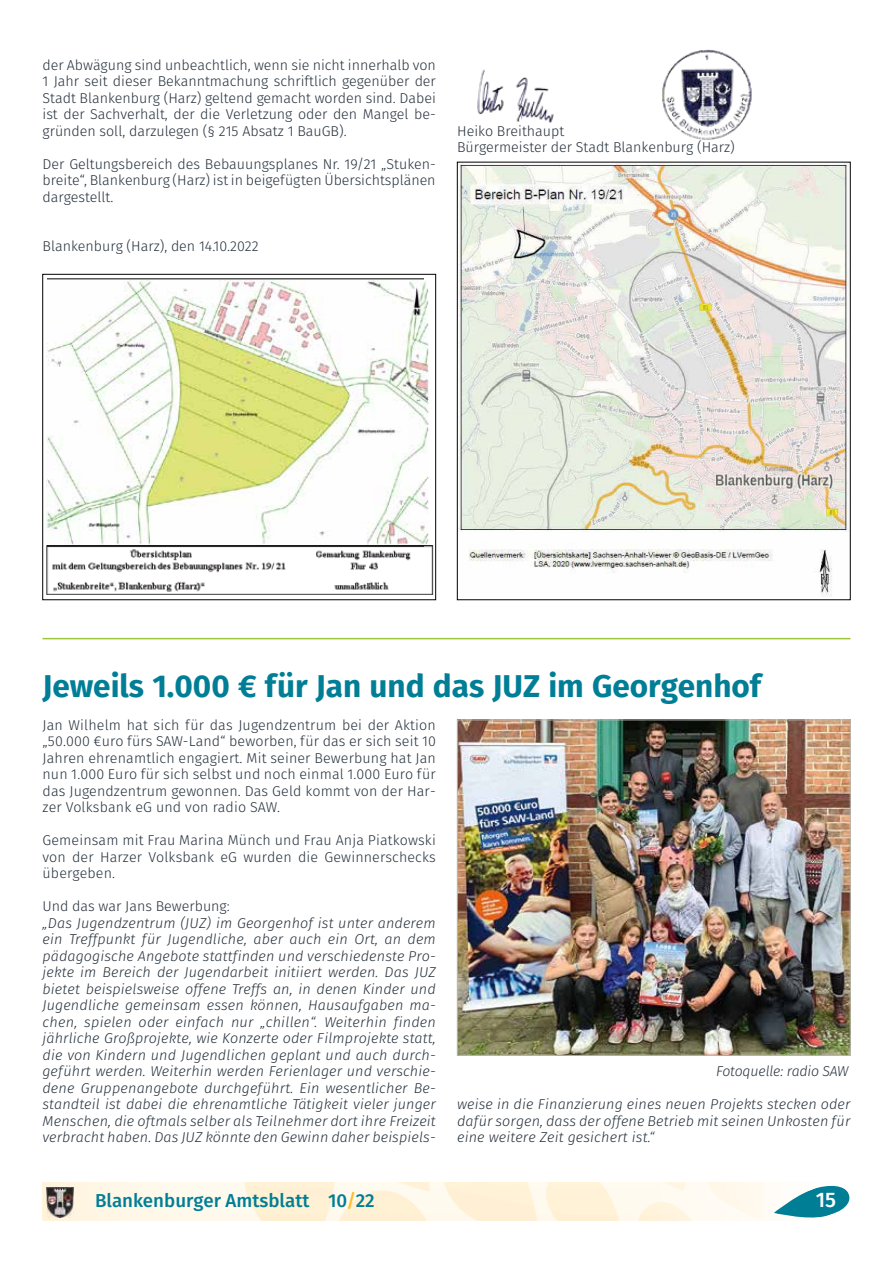
<style>
.page{position:relative;width:893px;height:1263px;background:#fff}
.page>*{position:absolute;margin:0;border:0;box-sizing:border-box;transform-origin:0 0}
.t1{font:700 31.5px "Fira Sans";color:#007e96}
.t2{font:500 21px "Fira Sans";color:#fff}
.t3{font:500 18.75px "Fira Sans";color:#007e96}
.t4{font:300 14.25px/16.5px "Fira Sans";color:#25303b;text-align:justify}
.t5{font:italic 300 14.25px/16.5px "Fira Sans";letter-spacing:.01em;color:#25303b;text-align:justify}
.t6{font:italic 300 14.25px "Fira Sans";letter-spacing:-.01em;color:#25303b}
.s1{color:#fcbf2c}
</style>
<div class="page">
<img style="left:43px;top:1182px;width:721px;height:38px">
<svg style="left:774px;top:1185px;width:76px;height:33px"></svg>
<img style="left:47px;top:1187px;width:27px;height:30px">
<img style="left:46px;top:545px;width:387px;height:50px">
<svg style="left:47px;top:279px;width:376px;height:267px"></svg>
<div style="left:43px;top:274px;width:393px;height:326px;border:1px solid #000"></div>
<img style="left:459px;top:164px;width:389px;height:433px">
<img style="left:477px;top:69px;width:77px;height:54px">
<img style="left:662px;top:49px;width:90px;height:91px">
<hr style="left:43px;top:638px;width:807px;height:1px;background:#9fc63b">
<img style="left:459px;top:722px;width:389px;height:331px">
<div style="left:457px;top:720px;width:393px;height:335px;border:1px solid #b8b9b0"></div>
<p class="t4" style="left:43px;top:57px;width:395px">der Abwägung sind unbeachtlich, wenn sie nicht innerhalb von 1 Jahr seit dieser Bekanntmachung schriftlich gegenüber der Stadt Blankenburg (Harz) geltend gemacht worden sind. Dabei ist der Sachverhalt, der die Verletzung oder den Mangel be&shy;gründen soll, darzulegen (§ 215 Absatz 1 BauGB).</p>
<p class="t4" style="left:43px;top:156px;width:395px">Der Geltungsbereich des Bebauungsplanes Nr. 19/21 „Stuken&shy;breite“, Blankenburg (Harz) ist in beigefügten Übersichtsplänen dargestellt.</p>
<p class="t4" style="left:43px;top:239px;width:218px">Blankenburg (Harz), den 14.10.2022</p>
<p class="t4" style="left:457px;top:124px;width:279px">Heiko Breithaupt<br>Bürgermeister der Stadt Blankenburg (Harz)</p>
<h1 class="t1" style="left:43px;top:664px;width:720px">Jeweils 1.000 € für Jan und das JUZ im Georgenhof</h1>
<p class="t4" style="left:43px;top:717px;width:395px">Jan Wilhelm hat sich für das Jugendzentrum bei der Aktion „50.000 €uro fürs SAW-Land“ beworben, für das er sich seit 10<br>Jahren ehrenamtlich engagiert. Mit seiner Bewerbung hat Jan nun 1.000 Euro für sich selbst und noch einmal 1.000 Euro für das Jugendzentrum gewonnen. Das Geld kommt von der Har&shy;zer Volksbank eG und von radio SAW.</p>
<p class="t4" style="left:43px;top:833px;width:395px">Gemeinsam mit Frau Marina Münch und Frau Anja Piatkowski von der Harzer Volksbank eG wurden die Gewinnerschecks übergeben.</p>
<p class="t4" style="left:43px;top:899px;width:189px">Und das war Jans Bewerbung:</p>
<p class="t5" style="left:43px;top:915px;width:395px">„Das Jugendzentrum (JUZ) im Georgenhof ist unter anderem ein Treffpunkt für Jugendliche, aber auch ein Ort, an dem pädagogische Angebote stattfinden und verschiedenste Pro&shy;jekte im Bereich der Jugendarbeit initiiert werden. Das JUZ bietet beispielsweise offene Treffs an, in denen Kinder und Jugendliche gemeinsam essen können, Hausaufgaben ma&shy;chen, spielen oder einfach nur „chillen“. Weiterhin finden jährliche Großprojekte, wie Konzerte oder Filmprojekte statt, die von Kindern und Jugendlichen geplant und auch durch&shy;geführt werden. Weiterhin werden Ferienlager und verschie&shy;dene Gruppenangebote durchgeführt. Ein wesentlicher Be&shy;standteil ist dabei die ehrenamtliche Tätigkeit vieler junger Menschen, die oftmals selber als Teilnehmer dort ihre Freizeit verbracht haben. Das JUZ könnte den Gewinn daher beispiels-</p>
<p class="t6" style="left:716px;top:1061px;width:134px">Fotoquelle: radio SAW</p>
<p class="t5" style="left:457px;top:1097px;width:395px">weise in die Finanzierung eines neuen Projekts stecken oder dafür sorgen, dass der offene Betrieb mit seinen Unkosten für eine weitere Zeit gesichert ist.“</p>
<h3 class="t3" style="left:95px;top:1187px;width:281px">Blankenburger Amtsblatt 10<span class="s1">/</span>22</h3>
<h2 class="t2" style="left:816px;top:1185px;width:22px">15</h2>
</div>
